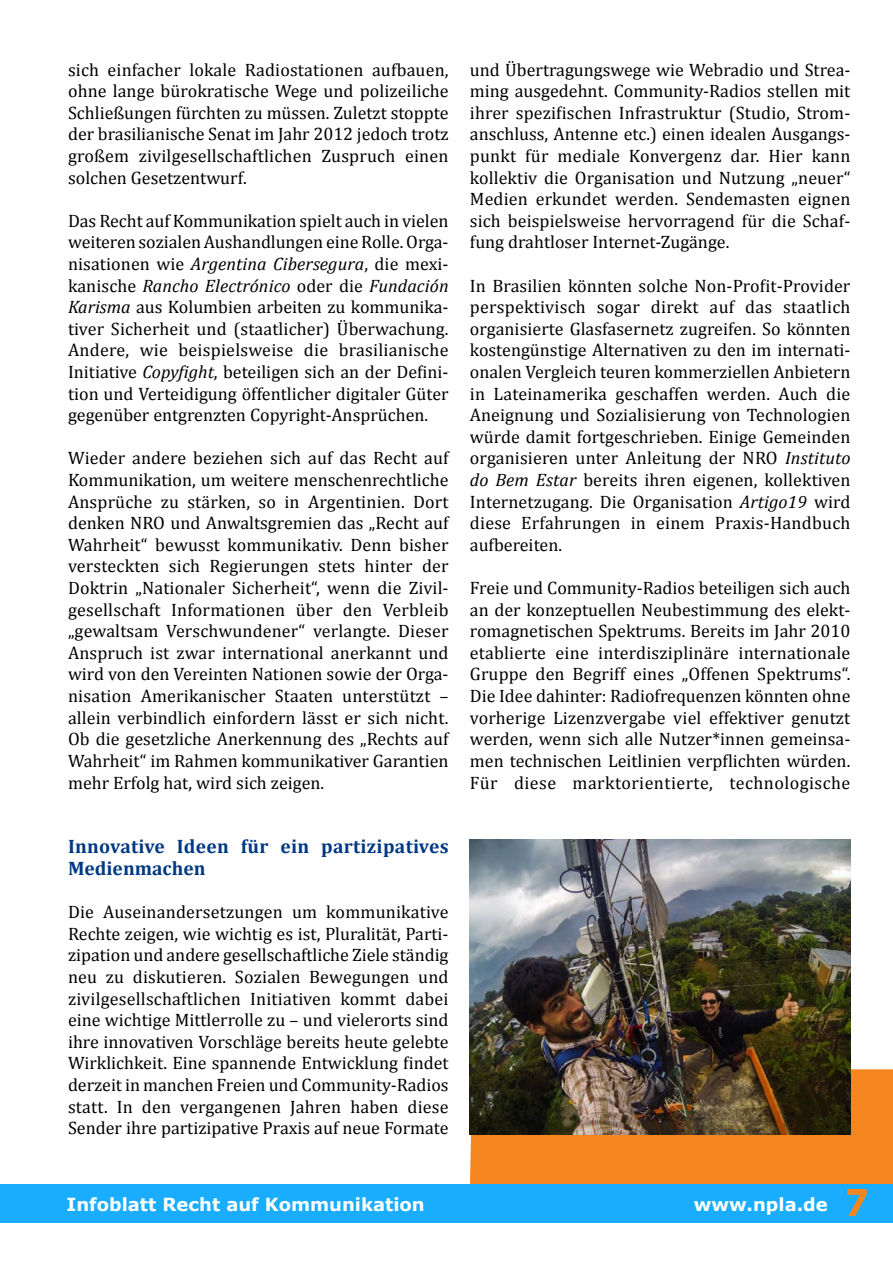
<style>
.page{position:relative;width:893px;height:1263px;background:#fff}
.page>*{position:absolute;margin:0;border:0;box-sizing:border-box;transform-origin:0 0}
.t1{font:700 19.5px/21.6px "Cambria";letter-spacing:.015em;color:#003882}
.t2{font:18px/21.6px "Cambria";color:#000;text-align:justify}
.t3{font:700 18px "Verdana";color:#fff}
.s1{font-style:italic}
.s2{font-weight:400;font-size:33px;color:#f4851f}
</style>
<div class="page">
<div style="left:470px;top:1069px;width:423px;height:115px;background:#f4851f"></div>
<img style="left:470px;top:840px;width:380px;height:294px">
<div style="left:0;top:1184px;width:893px;height:38px;background:#1aadfe"></div>
<svg style="left:847px;top:1189px;width:20px;height:27px"></svg>
<p class="t2" style="left:68px;top:59px;width:382px">sich einfacher lokale Radiostationen aufbauen, ohne lange bürokratische Wege und polizeiliche Schließungen fürchten zu müssen. Zuletzt stoppte der brasilianische Senat im Jahr 2012 jedoch trotz großem zivilgesellschaftlichen Zuspruch einen solchen Gesetzentwurf.</p>
<p class="t2" style="left:68px;top:210px;width:382px">Das Recht auf Kommunikation spielt auch in vielen weiteren sozialen Aushandlungen eine Rolle. Orga&shy;nisationen wie <span class="s1">Argentina Cibersegura</span>, die mexi&shy;kanische <span class="s1">Rancho Electrónico</span> oder die <span class="s1">Fundación Karisma</span> aus Kolumbien arbeiten zu kommunika&shy;tiver Sicherheit und (staatlicher) Überwachung.<br>Andere, wie beispielsweise die brasilianische Initiative <span class="s1">Copyfight</span>, beteiligen sich an der Defini&shy;tion und Verteidigung öffentlicher digitaler Güter gegenüber entgrenzten Copyright-Ansprüchen.</p>
<p class="t2" style="left:68px;top:447px;width:382px">Wieder andere beziehen sich auf das Recht auf Kommunikation, um weitere menschenrechtliche Ansprüche zu stärken, so in Argentinien. Dort denken NRO und Anwaltsgremien das „Recht auf Wahrheit“ bewusst kommunikativ. Denn bisher versteckten sich Regierungen stets hinter der Doktrin „Nationaler Sicherheit“, wenn die Zivil&shy;gesellschaft Informationen über den Verbleib „gewaltsam Verschwundener“ verlangte. Dieser Anspruch ist zwar international anerkannt und wird von den Vereinten Nationen sowie der Orga&shy;nisation Amerikanischer Staaten unterstützt – allein verbindlich einfordern lässt er sich nicht.<br>Ob die gesetzliche Anerkennung des „Rechts auf Wahrheit“ im Rahmen kommunikativer Garantien mehr Erfolg hat, wird sich zeigen.</p>
<p class="t1" style="left:68px;top:835px;width:382px">Innovative Ideen für ein partizipatives<br>Medienmachen</p>
<p class="t2" style="left:68px;top:901px;width:382px">Die Auseinandersetzungen um kommunikative Rechte zeigen, wie wichtig es ist, Pluralität, Parti&shy;zipation und andere gesellschaftliche Ziele ständig neu zu diskutieren. Sozialen Bewegungen und zivilgesellschaftlichen Initiativen kommt dabei eine wichtige Mittlerrolle zu – und vielerorts sind ihre innovativen Vorschläge bereits heute gelebte Wirklichkeit. Eine spannende Entwicklung findet derzeit in manchen Freien und Community-Radios statt. In den vergangenen Jahren haben diese Sender ihre partizipative Praxis auf neue Formate</p>
<p class="t2" style="left:470px;top:59px;width:382px">und Übertragungswege wie Webradio und Strea&shy;ming ausgedehnt. Community-Radios stellen mit ihrer spezifischen Infrastruktur (Studio, Strom&shy;anschluss, Antenne etc.) einen idealen Ausgangs&shy;punkt für mediale Konvergenz dar. Hier kann kollektiv die Organisation und Nutzung „neuer“ Medien erkundet werden. Sendemasten eignen sich beispielsweise hervorragend für die Schaf&shy;fung drahtloser Internet-Zugänge.</p>
<p class="t2" style="left:470px;top:275px;width:382px">In Brasilien könnten solche Non-Profit-Provider perspektivisch sogar direkt auf das staatlich organisierte Glasfasernetz zugreifen. So könnten kostengünstige Alternativen zu den im internati&shy;onalen Vergleich teuren kommerziellen Anbietern in Lateinamerika geschaffen werden. Auch die Aneignung und Sozialisierung von Technologien würde damit fortgeschrieben. Einige Gemeinden organisieren unter Anleitung der NRO <span class="s1">Instituto do Bem Estar</span> bereits ihren eigenen, kollektiven Internetzugang. Die Organisation <span class="s1">Artigo19</span> wird diese Erfahrungen in einem Praxis-Handbuch aufbereiten.</p>
<p class="t2" style="left:470px;top:577px;width:382px">Freie und Community-Radios beteiligen sich auch an der konzeptuellen Neubestimmung des elekt&shy;romagnetischen Spektrums. Bereits im Jahr 2010 etablierte eine interdisziplinäre internationale Gruppe den Begriff eines „Offenen Spektrums“.<br>Die Idee dahinter: Radiofrequenzen könnten ohne vorherige Lizenzvergabe viel effektiver genutzt werden, wenn sich alle Nutzer*innen gemeinsa&shy;men technischen Leitlinien verpflichten würden.<br>Für diese marktorientierte, technologische</p>
<p class="t3" style="left:67px;top:1192px;width:360px">Infoblatt Recht auf Kommunikation</p>
<p class="t3" style="left:694px;top:1192px;width:175px">www.npla.de <span class="s2">7</span></p>
</div>
